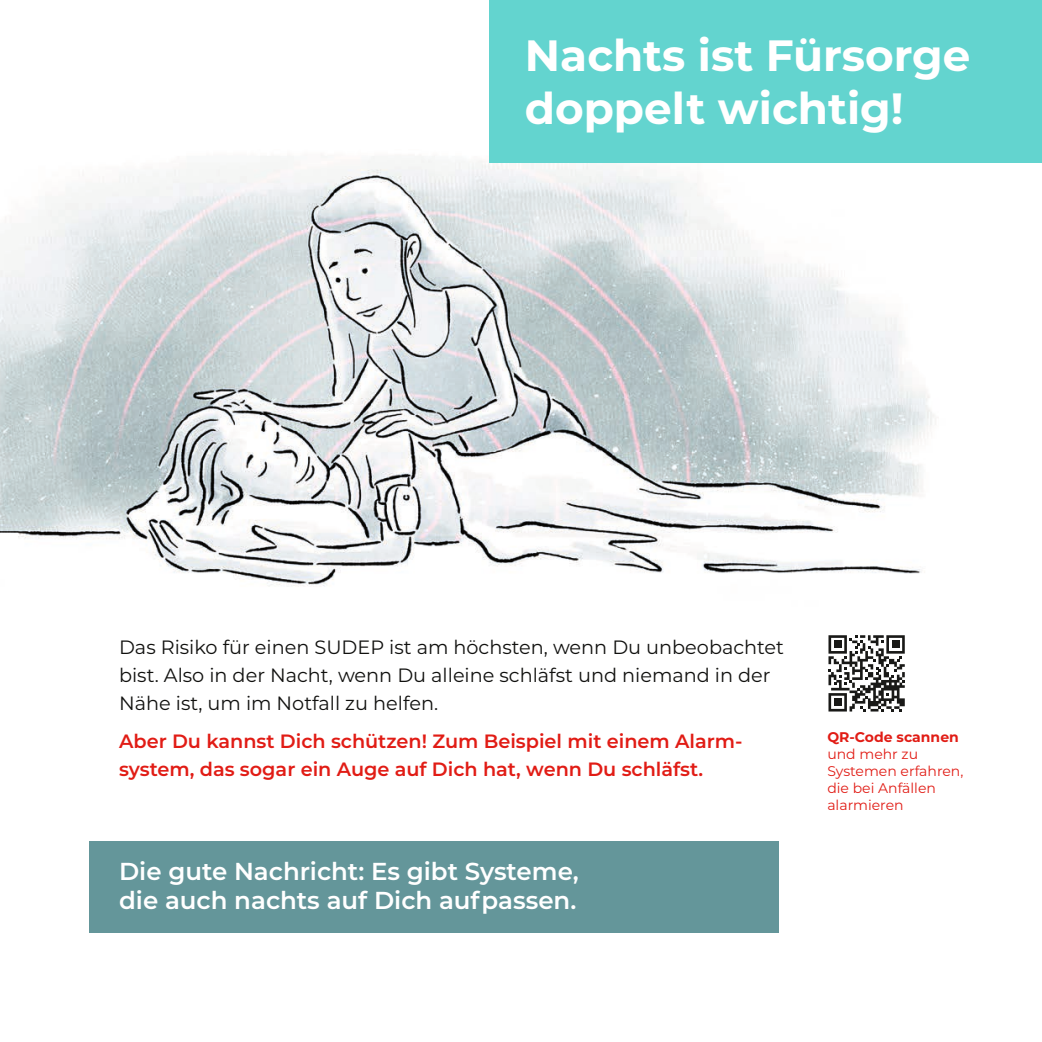
<style>
.page{position:relative;width:1042px;height:1042px;background:#fff}
.page>*{position:absolute;margin:0;border:0;box-sizing:border-box;transform-origin:0 0}
.t1{font:700 43.75px/52.5px "Montserrat";color:#fff}
.t2{font:600 24.5px/29.4px "Montserrat";color:#fff}
.t3{font:19.25px/28px "Montserrat";color:#11110f}
.t4{font:600 19.25px/28px "Montserrat";color:#e11c15}
.t5{font:14px/16.8px "Montserrat";color:#e11c15}
.t6{font:700 14px "Montserrat";color:#e11c15}
</style>
<div class="page">
<div style="left:89px;top:841px;width:690px;height:91px;background:#64969a"></div>
<img style="left:0;top:129px;width:979px;height:457px">
<div style="left:490px;top:0;width:552px;height:162px;background:#63d4cf"></div>
<svg style="left:828px;top:635px;width:77px;height:76px"></svg>
<h1 class="t1" style="left:525px;top:27px;width:447px">Nachts ist Fürsorge doppelt wichtig!</h1>
<p class="t3" style="left:119px;top:633px;width:666px">Das Risiko für einen SUDEP ist am höchsten, wenn Du unbeobachtet bist. Also in der Nacht, wenn Du alleine schläfst und niemand in der<br>Nähe ist, um im Notfall zu helfen.</p>
<p class="t4" style="left:119px;top:726px;width:625px">Aber Du kannst Dich schützen! Zum Beispiel mit einem Alarm&shy;system, das sogar ein Auge auf Dich hat, wenn Du schläfst.</p>
<p class="t6" style="left:827px;top:727px;width:133px">QR-Code scannen</p>
<p class="t5" style="left:827px;top:745px;width:137px">und mehr zu<br>Systemen erfahren, die bei Anfällen alarmieren</p>
<p class="t2" style="left:119px;top:855px;width:461px">Die gute Nachricht: Es gibt Systeme, die auch nachts auf Dich aufpassen.</p>
</div>
